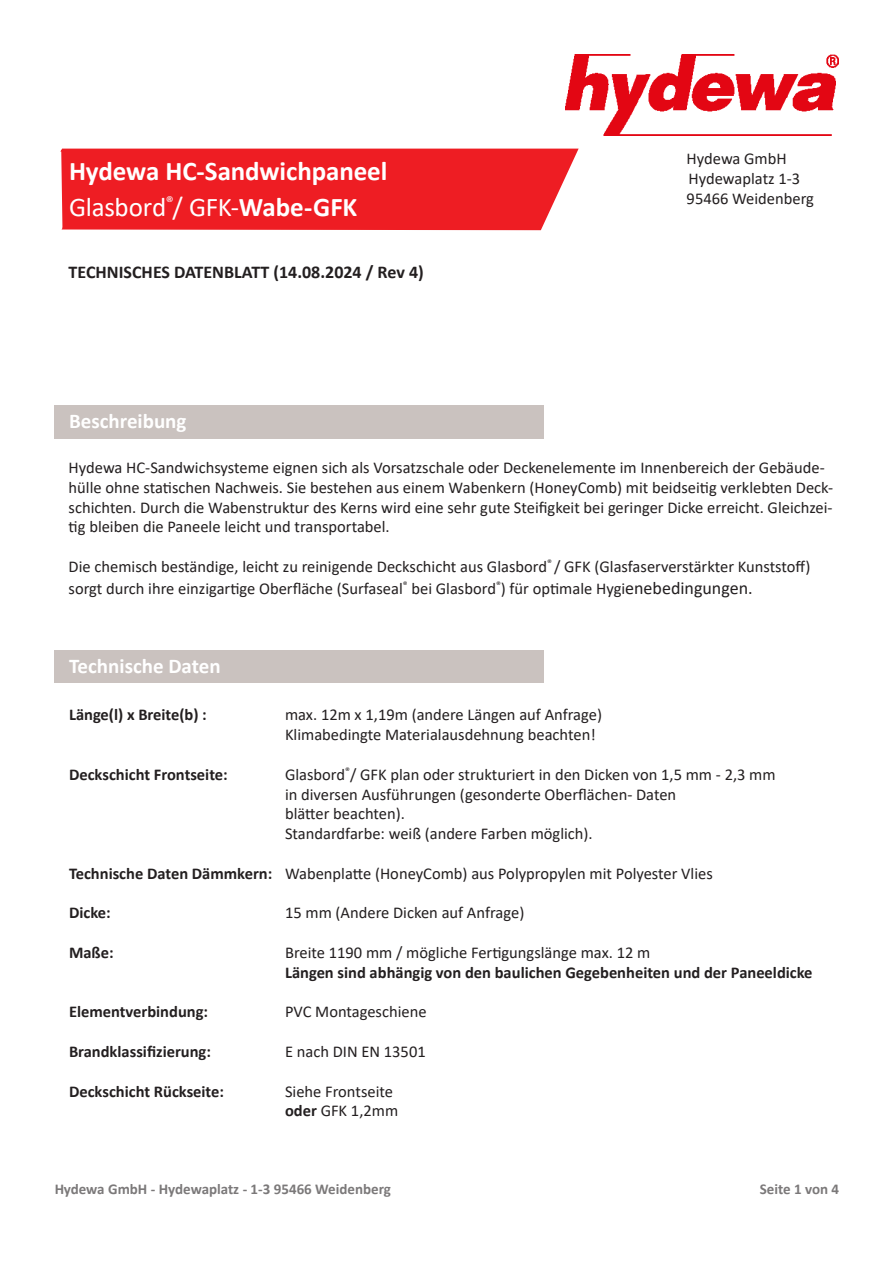
<style>
.page{position:relative;width:893px;height:1263px;background:#fff}
.page>*{position:absolute;margin:0;border:0;box-sizing:border-box;transform-origin:0 0}
.t1{font:700 27px "Calibri";letter-spacing:-.005em;color:#fff}
.t2{font:27px "Calibri";letter-spacing:-.01em;color:#fff}
.Unterüberschriften{font:700 21px "Calibri";color:#fff}
.Standardtext{font:700 18px "Calibri";color:#231f20}
.Standardtext-2{font:16.5px/19.8px "Calibri";color:#231f20}
.Standardtext-3{font:700 16.5px "Calibri";color:#231f20}
.t3{font:700 15px "Calibri";color:#231f20}
.s1{font-weight:700}
.s2{font-size:18px}
</style>
<div class="page">
<svg style="left:60px;top:148px;width:519px;height:83px;background:#ef2a30"></svg>
<div style="left:54px;top:405px;width:489px;height:34px;background:#cac2bf"></div>
<div style="left:54px;top:651px;width:489px;height:32px;background:#cac2bf"></div>
<img style="left:565px;top:54px;width:274px;height:82px">
<p class="t1" style="left:69px;top:152px;width:320px">Hydewa HC-Sandwichpaneel</p>
<p class="t2" style="left:69px;top:188px;width:290px">Glasbord<sup>®</sup>/ GFK-<span class="s1">Wabe-GFK</span></p>
<p class="Standardtext" style="left:69px;top:260px;width:357px">TECHNISCHES DATENBLATT (14.08.2024 / Rev 4)</p>
<p class="Standardtext-2" style="left:687px;top:148px;width:102px">Hydewa GmbH</p>
<p class="Standardtext-2" style="left:689px;top:168px;width:113px">Hydewaplatz 1-3</p>
<p class="Standardtext-2" style="left:687px;top:188px;width:129px">95466 Weidenberg</p>
<p class="Unterüberschriften" style="left:69px;top:406px;width:119px">Beschreibung</p>
<p class="Standardtext-2" style="left:69px;top:457px;width:766px">Hydewa HC-Sandwichsysteme eignen sich als Vorsatzschale oder Deckenelemente im Innenbereich der Gebäude&shy;hülle ohne statischen Nachweis. Sie bestehen aus einem Wabenkern (HoneyComb) mit beidseitig verklebten Deck&shy;schichten. Durch die Wabenstruktur des Kerns wird eine sehr gute Steifigkeit bei geringer Dicke erreicht. Gleichzei&shy;tig bleiben die Paneele leicht und transportabel.</p>
<p class="Standardtext-2" style="left:69px;top:555px;width:743px;line-height:21.6px">Die chemisch beständige, leicht zu reinigende Deckschicht aus Glasbord<sup>®</sup> / GFK (Glasfaserverstärkter Kunststoff) sorgt durch ihre einzigartige Oberfläche (Surfaseal<sup>®</sup> bei Glasbord<sup>®</sup>) für optimale Hygi<span class="s2">enebedingungen.</span></p>
<p class="Unterüberschriften" style="left:69px;top:651px;width:153px">Technische Daten</p>
<p class="Standardtext-3" style="left:69px;top:703px;width:139px">Länge(l) x Breite(b) :</p>
<p class="Standardtext-2" style="left:285px;top:705px;width:318px">max. 12m x 1,19m (andere Längen auf Anfrage)</p>
<p class="Standardtext-2" style="left:285px;top:724px;width:312px">Klimabedingte Materialausdehnung beachten!</p>
<p class="Standardtext-3" style="left:69px;top:763px;width:160px">Deckschicht Frontseite:</p>
<p class="Standardtext-2" style="left:285px;top:764px;width:492px">Glasbord<sup>®</sup>/ GFK plan oder strukturiert in den Dicken von 1,5 mm - 2,3 mm</p>
<p class="Standardtext-2" style="left:285px;top:784px;width:393px">in diversen Ausführungen (gesonderte Oberflächen- Daten blätter beachten).</p>
<p class="Standardtext-2" style="left:285px;top:823px;width:309px">Standardfarbe: weiß (andere Farben möglich).</p>
<p class="Standardtext-2" style="left:69px;top:863px;width:645px"><span class="s1">Technische Daten Dämmkern:</span> Wabenplatte (HoneyComb) aus Polypropylen mit Polyester Vlies</p>
<p class="Standardtext-3" style="left:69px;top:901px;width:43px">Dicke:</p>
<p class="Standardtext-2" style="left:285px;top:903px;width:241px">15 mm (Andere Dicken auf Anfrage)</p>
<p class="Standardtext-3" style="left:69px;top:941px;width:46px">Maße:</p>
<p class="Standardtext-2" style="left:285px;top:942px;width:367px">Breite 1190 mm / mögliche Fertigungslänge max. 12 m</p>
<p class="Standardtext-3" style="left:285px;top:961px;width:529px">Längen sind abhängig von den baulichen Gegebenheiten und der Paneeldicke</p>
<p class="Standardtext-3" style="left:69px;top:1000px;width:141px">Elementverbindung:</p>
<p class="Standardtext-2" style="left:285px;top:1002px;width:143px">PVC Montageschiene</p>
<p class="Standardtext-3" style="left:69px;top:1040px;width:143px">Brandklassifizierung:</p>
<p class="Standardtext-2" style="left:285px;top:1041px;width:142px">E nach DIN EN 13501</p>
<p class="Standardtext-3" style="left:69px;top:1079px;width:156px">Deckschicht Rückseite:</p>
<p class="Standardtext-2" style="left:285px;top:1081px;width:110px">Siehe Frontseite</p>
<p class="Standardtext-2" style="left:285px;top:1101px;width:115px"><span class="s1">oder</span> GFK 1,2mm</p>
<p class="t3" style="left:54px;top:1179px;width:338px">Hydewa GmbH - Hydewaplatz - 1-3 95466 Weidenberg</p>
<p class="t3" style="left:760px;top:1179px;width:81px">Seite 1 von 4</p>
</div>
